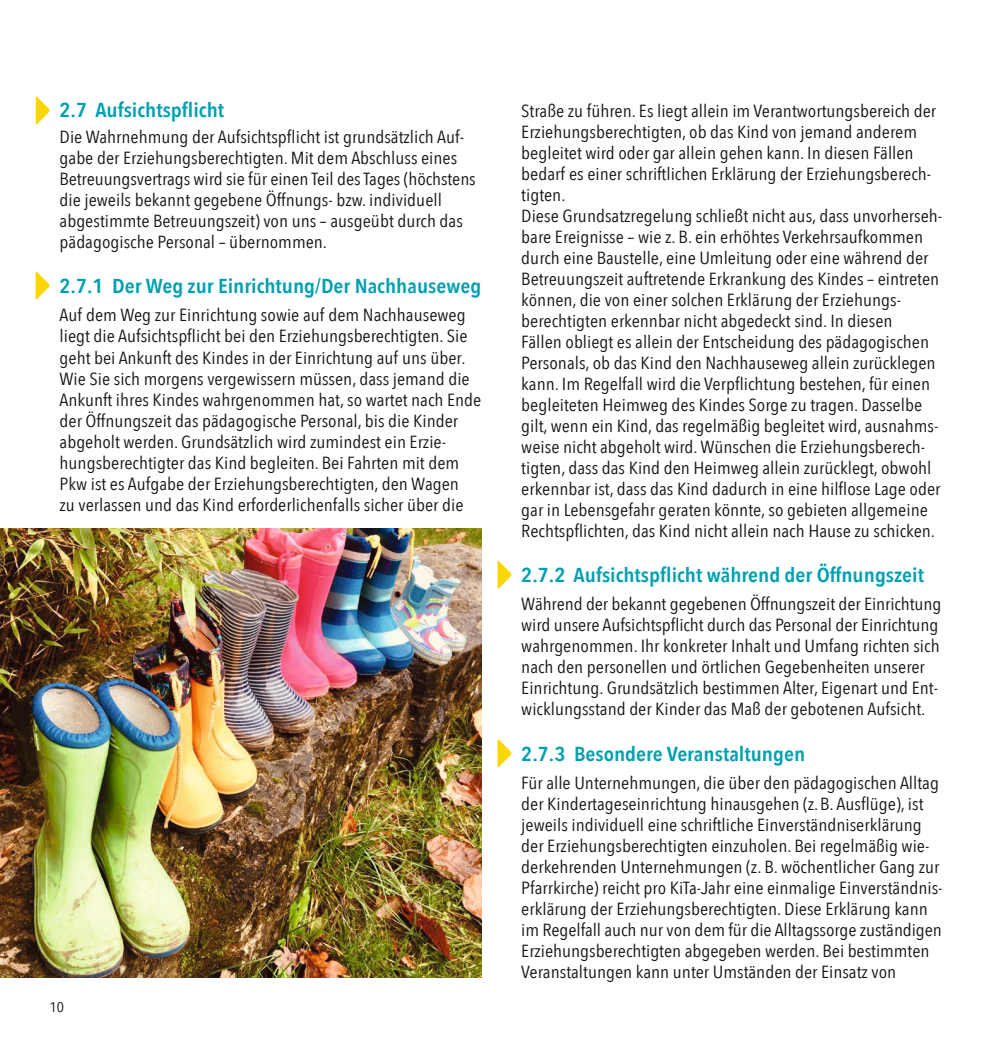
<style>
.page{position:relative;width:993px;height:1042px;background:#fff}
.page>*{position:absolute;margin:0;border:0;box-sizing:border-box;transform-origin:0 0}
.t1{font:600 20.12px "Avenir Next Condensed";color:#00a0b1;scale:1.1 1}
.t2{font:17.5px/21px "Avenir Next Condensed";color:#151616;scale:1.1 1}
.t3{font:14px "Avenir Next Condensed";color:#151616;scale:1.1 1}
</style>
<div class="page">
<svg style="left:36px;top:96px;width:14px;height:29px"></svg>
<svg style="left:36px;top:271px;width:14px;height:29px"></svg>
<svg style="left:497px;top:739px;width:14px;height:29px"></svg>
<img style="left:0;top:528px;width:481px;height:449px">
<svg style="left:497px;top:560px;width:14px;height:29px"></svg>
<p class="t1" style="left:60px;top:92px;width:151px">2.7 Aufsichtspflicht</p>
<p class="t2" style="left:60px;top:125px;width:380px">Die Wahrnehmung der Aufsichtspflicht ist grundsätzlich Auf&shy;gabe der Erziehungsberechtigten. Mit dem Abschluss eines Betreuungsvertrags wird sie für einen Teil des Tages (höchstens die jeweils bekannt gegebene Öffnungs- bzw. individuell abgestimmte Betreuungszeit) von uns – ausgeübt durch das pädagogische Personal – übernommen.</p>
<p class="t1" style="left:60px;top:269px;width:385px">2.7.1 Der Weg zur Einrichtung/Der Nachhauseweg</p>
<p class="t2" style="left:60px;top:304px;width:385px">Auf dem Weg zur Einrichtung sowie auf dem Nachhauseweg liegt die Aufsichtspflicht bei den Erziehungsberechtigten. Sie geht bei Ankunft des Kindes in der Einrichtung auf uns über.<br>Wie Sie sich morgens vergewissern müssen, dass jemand die Ankunft ihres Kindes wahrgenommen hat, so wartet nach Ende der Öffnungszeit das pädagogische Personal, bis die Kinder abgeholt werden. Grundsätzlich wird zumindest ein Erzie&shy;hungsberechtigter das Kind begleiten. Bei Fahrten mit dem Pkw ist es Aufgabe der Erziehungsberechtigten, den Wagen<br>zu verlassen und das Kind erforderlichenfalls sicher über die</p>
<p class="t3" style="left:50px;top:995px;width:15px">10</p>
<p class="t2" style="left:521px;top:99px;width:384px">Straße zu führen. Es liegt allein im Verantwortungsbereich der Erziehungsberechtigten, ob das Kind von jemand anderem begleitet wird oder gar allein gehen kann. In diesen Fällen bedarf es einer schriftlichen Erklärung der Erziehungsberech&shy;tigten.<br>Diese Grundsatzregelung schließt nicht aus, dass unvorherseh&shy;bare Ereignisse – wie z. B. ein erhöhtes Verkehrsaufkommen durch eine Baustelle, eine Umleitung oder eine während der Betreuungszeit auftretende Erkrankung des Kindes – eintreten können, die von einer solchen Erklärung der Erziehungs&shy;berechtigten erkennbar nicht abgedeckt sind. In diesen<br>Fällen obliegt es allein der Entscheidung des pädagogischen Personals, ob das Kind den Nachhauseweg allein zurücklegen kann. Im Regelfall wird die Verpflichtung bestehen, für einen begleiteten Heimweg des Kindes Sorge zu tragen. Dasselbe gilt, wenn ein Kind, das regelmäßig begleitet wird, ausnahms&shy;weise nicht abgeholt wird. Wünschen die Erziehungsberech&shy;tigten, dass das Kind den Heimweg allein zurücklegt, obwohl erkennbar ist, dass das Kind dadurch in eine hilflose Lage oder gar in Lebensgefahr geraten könnte, so gebieten allgemeine Rechtspflichten, das Kind nicht allein nach Hause zu schicken.</p>
<p class="t1" style="left:521px;top:557px;width:367px">2.7.2 Aufsichtspflicht während der Öffnungszeit</p>
<p class="t2" style="left:521px;top:593px;width:383px">Während der bekannt gegebenen Öffnungszeit der Einrichtung wird unsere Aufsichtspflicht durch das Personal der Einrichtung wahrgenommen. Ihr konkreter Inhalt und Umfang richten sich nach den personellen und örtlichen Gegebenheiten unserer Einrichtung. Grundsätzlich bestimmen Alter, Eigenart und Ent&shy;wicklungsstand der Kinder das Maß der gebotenen Aufsicht.</p>
<p class="t1" style="left:521px;top:736px;width:259px">2.7.3 Besondere Veranstaltungen</p>
<p class="t2" style="left:521px;top:771px;width:384px">Für alle Unternehmungen, die über den pädagogischen Alltag der Kindertageseinrichtung hinausgehen (z.B. Ausflüge), ist jeweils individuell eine schriftliche Einverständniserklärung der Erziehungsberechtigten einzuholen. Bei regelmäßig wie&shy;derkehrenden Unternehmungen (z. B. wöchentlicher Gang zur Pfarrkirche) reicht pro KiTa-Jahr eine einmalige Einverständnis&shy;erklärung der Erziehungsberechtigten. Diese Erklärung kann im Regelfall auch nur von dem für die Alltagssorge zuständigen Erziehungsberechtigten abgegeben werden. Bei bestimmten Veranstaltungen kann unter Umständen der Einsatz von</p>
</div>
